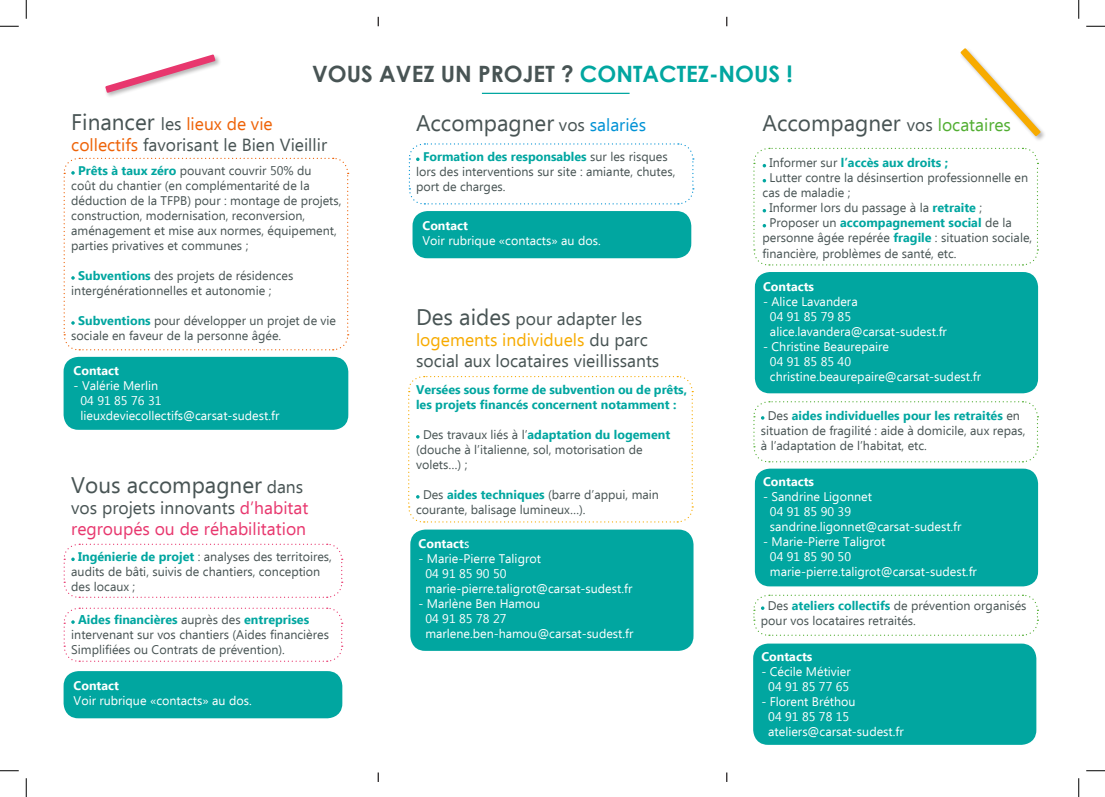
<style>
.page{position:relative;width:1105px;height:797px;background:#fff}
.page>*{position:absolute;margin:0;border:0;box-sizing:border-box;transform-origin:0 0}
.t1{font:22.5px "Ebrima";color:#485454}
.t2{font:700 22.5px "Century Gothic";color:#485454}
.t3{font:17.5px/21px "Ebrima";color:#485454}
.t4{font:17.5px/21px "Ebrima";color:#e8376e}
.t5{font:12.5px/15px "Ebrima";color:#485454}
.t6{font:12.5px "Ebrima";color:#fff}
.t7{font:700 12.5px/15px "Ebrima";color:#01a6a0}
.t8{font:700 12.5px "Ebrima";color:#fff}
.s1{color:#01a6a0}
.s2{font-size:22.5px}
.s3{color:#ee6308}
.s4{font-size:17.5px}
.s5{font-size:17.5px;color:#0192d5}
.s6{font-size:17.5px;color:#52ae32}
.s7{font-weight:700;color:#01a6a0}
.s8{font-weight:400;color:#485454}
.s9{color:#f7ab00}
.s10{color:#485454}
.s11{font-weight:400}
</style>
<div class="page">
<hr style="left:482px;top:93px;width:147px;height:1px;background:#01a6a0">
<svg style="left:63px;top:157px;width:286px;height:194px"></svg>
<svg style="left:63px;top:543px;width:280px;height:55px"></svg>
<svg style="left:408px;top:376px;width:285px;height:147px"></svg>
<svg style="left:408px;top:143px;width:286px;height:62px"></svg>
<svg style="left:753px;top:147px;width:286px;height:119px"></svg>
<svg style="left:753px;top:401px;width:286px;height:62px"></svg>
<svg style="left:753px;top:594px;width:286px;height:42px"></svg>
<div style="left:104px;top:53px;width:118px;height:46px;background:#231f20;opacity:.32"></div>
<svg style="left:105px;top:54px;width:111px;height:39px"></svg>
<svg style="left:960px;top:48px;width:81px;height:89px"></svg>
<div style="left:64px;top:357px;width:284px;height:73px;background:#01a6a0;border-radius:15px"></div>
<svg style="left:63px;top:607px;width:280px;height:55px"></svg>
<div style="left:412px;top:211px;width:279px;height:47px;background:#01a6a0;border-radius:15px"></div>
<div style="left:410px;top:529px;width:283px;height:122px;background:#01a6a0;border-radius:15px"></div>
<div style="left:755px;top:272px;width:283px;height:121px;background:#01a6a0;border-radius:15px"></div>
<div style="left:755px;top:468px;width:283px;height:118px;background:#01a6a0;border-radius:15px"></div>
<div style="left:753px;top:643px;width:283px;height:101px;background:#01a6a0;border-radius:15px"></div>
<div style="left:64px;top:671px;width:278px;height:47px;background:#01a6a0;border-radius:15px"></div>
<svg style="left:0;top:25px;width:19px;height:2px"></svg>
<svg style="left:1086px;top:25px;width:19px;height:2px"></svg>
<svg style="left:0;top:770px;width:19px;height:1px"></svg>
<svg style="left:1086px;top:770px;width:19px;height:1px"></svg>
<svg style="left:25px;top:0;width:2px;height:19px"></svg>
<svg style="left:25px;top:778px;width:2px;height:19px"></svg>
<svg style="left:1078px;top:0;width:1px;height:19px"></svg>
<svg style="left:1078px;top:778px;width:1px;height:19px"></svg>
<p class="t2" style="left:312px;top:57px;width:482px">VOUS AVEZ UN PROJET ? <span class="s1">CONTACTEZ-NOUS !</span></p>
<p class="t3" style="left:71px;top:115px;width:257px"><span class="s2">Financer</span> les <span class="s3">lieux de vie collectifs</span> favorisant le Bien Vieillir</p>
<p class="t1" style="left:416px;top:107px;width:232px">Accompagner <span class="s4">vos</span> <span class="s5">salariés</span></p>
<p class="t1" style="left:763px;top:107px;width:250px">Accompagner <span class="s4">vos</span> <span class="s6">locataires</span></p>
<p class="t5" style="left:416px;top:150px;width:261px;text-indent:7px"><span class="s7">Formation des responsables</span> sur les risques lors des interventions sur site : amiante, chutes, port de charges.</p>
<p class="t7" style="left:769px;top:156px;width:180px"><span class="s8">Informer sur</span> l’accès aux droits ;</p>
<p class="t5" style="left:763px;top:171px;width:267px;text-indent:7px">Lutter contre la désinsertion professionnelle en cas de maladie ;</p>
<p class="t5" style="left:769px;top:201px;width:214px">Informer lors du passage à la <span class="s7">retraite</span> ;</p>
<p class="t5" style="left:763px;top:216px;width:271px;text-indent:7px">Proposer un <span class="s7">accompagnement social</span> de la personne âgée repérée <span class="s7">fragile</span> : situation sociale, financière, problèmes de santé, etc.</p>
<p class="t5" style="left:71px;top:163px;width:272px;text-indent:7px"><span class="s7">Prêts à taux zéro</span> pouvant couvrir 50% du<br>coût du chantier (en complémentarité de la déduction de la TFPB) pour : montage de projets, construction, modernisation, reconversion, aménagement et mise aux normes, équipement, parties privatives et communes ;</p>
<p class="t5" style="left:71px;top:268px;width:224px;text-indent:7px"><span class="s7">Subventions</span> des projets de résidences intergénérationnelles et autonomie ;</p>
<p class="t5" style="left:71px;top:313px;width:266px;text-indent:7px"><span class="s7">Subventions</span> pour développer un projet de vie sociale en faveur de la personne âgée.</p>
<p class="t8" style="left:422px;top:216px;width:47px">Contact</p>
<p class="t6" style="left:422px;top:231px;width:180px">Voir rubrique «contacts» au dos.</p>
<p class="t8" style="left:763px;top:277px;width:52px">Contacts</p>
<p class="t6" style="left:763px;top:292px;width:96px">- Alice Lavandera</p>
<p class="t6" style="left:770px;top:307px;width:83px">04 91 85 79 85</p>
<p class="t6" style="left:770px;top:322px;width:178px">alice.lavandera@carsat-sudest.fr</p>
<p class="t6" style="left:763px;top:337px;width:127px">- Christine Beaurepaire</p>
<p class="t6" style="left:770px;top:352px;width:83px">04 91 85 85 40</p>
<p class="t6" style="left:770px;top:367px;width:213px">christine.beaurepaire@carsat-sudest.fr</p>
<p class="t3" style="left:416px;top:310px;width:245px"><span class="s2">Des aides</span> pour adapter les <span class="s9">logements individuels</span> du parc social aux locataires vieillissants</p>
<p class="t8" style="left:74px;top:361px;width:47px">Contact</p>
<p class="t6" style="left:74px;top:377px;width:86px">- Valérie Merlin</p>
<p class="t6" style="left:80px;top:392px;width:83px">04 91 85 76 31</p>
<p class="t6" style="left:80px;top:407px;width:200px">lieuxdeviecollectifs@carsat-sudest.fr</p>
<p class="t7" style="left:416px;top:382px;width:273px">Versées sous forme de subvention ou de prêts, les projets financés concernent notamment :</p>
<p class="t5" style="left:416px;top:427px;width:256px;text-indent:7px">Des travaux liés à l’<span class="s7">adaptation du logement </span>(douche à l’italienne, sol, motorisation de volets…) ;</p>
<p class="t5" style="left:416px;top:487px;width:244px;text-indent:7px">Des <span class="s7">aides techniques</span> (barre d’appui, main courante, balisage lumineux…).</p>
<p class="t5" style="left:761px;top:408px;width:266px;text-indent:7px">Des <span class="s7">aides individuelles pour les retraités</span> en situation de fragilité : aide à domicile, aux repas, à l’adaptation de l’habitat, etc.</p>
<p class="t1" style="left:71px;top:469px;width:233px">Vous accompagner <span class="s4">dans</span></p>
<p class="t4" style="left:71px;top:498px;width:239px"><span class="s10">vos projets innovants</span> d’habitat regroupés ou de réhabilitation</p>
<p class="t8" style="left:763px;top:472px;width:52px">Contacts</p>
<p class="t6" style="left:763px;top:488px;width:110px">- Sandrine Ligonnet</p>
<p class="t6" style="left:770px;top:503px;width:83px">04 91 85 90 39</p>
<p class="t6" style="left:770px;top:518px;width:193px">sandrine.ligonnet@carsat-sudest.fr</p>
<p class="t6" style="left:763px;top:533px;width:124px">- Marie-Pierre Taligrot</p>
<p class="t6" style="left:770px;top:548px;width:83px">04 91 85 90 50</p>
<p class="t6" style="left:770px;top:563px;width:208px">marie-pierre.taligrot@carsat-sudest.fr</p>
<p class="t8" style="left:419px;top:534px;width:52px">Contact<span class="s11">s</span></p>
<p class="t6" style="left:419px;top:550px;width:124px">- Marie-Pierre Taligrot</p>
<p class="t6" style="left:425px;top:565px;width:83px">04 91 85 90 50</p>
<p class="t6" style="left:425px;top:580px;width:208px">marie-pierre.taligrot@carsat-sudest.fr</p>
<p class="t6" style="left:419px;top:595px;width:123px">- Marlène Ben Hamou</p>
<p class="t6" style="left:425px;top:610px;width:83px">04 91 85 78 27</p>
<p class="t6" style="left:425px;top:625px;width:210px">marlene.ben-hamou@carsat-sudest.fr</p>
<p class="t5" style="left:71px;top:550px;width:262px;text-indent:7px"><span class="s7">Ingénierie de projet</span> : analyses des territoires, audits de bâti, suivis de chantiers, conception des locaux ;</p>
<p class="t5" style="left:761px;top:599px;width:267px;text-indent:7px">Des <span class="s7">ateliers collectifs</span> de prévention organisés pour vos locataires retraités.</p>
<p class="t5" style="left:71px;top:612px;width:259px;text-indent:7px"><span class="s7">Aides financières</span> auprès des <span class="s7">entreprises </span>intervenant sur vos chantiers (Aides financières<br>Simplifiées ou Contrats de prévention).</p>
<p class="t8" style="left:761px;top:647px;width:52px">Contacts</p>
<p class="t6" style="left:761px;top:663px;width:91px">- Cécile Métivier</p>
<p class="t6" style="left:768px;top:678px;width:83px">04 91 85 77 65</p>
<p class="t6" style="left:761px;top:693px;width:96px">- Florent Bréthou</p>
<p class="t6" style="left:768px;top:708px;width:83px">04 91 85 78 15</p>
<p class="t6" style="left:768px;top:723px;width:137px">ateliers@carsat-sudest.fr</p>
<p class="t8" style="left:74px;top:676px;width:47px">Contact</p>
<p class="t6" style="left:74px;top:691px;width:180px">Voir rubrique «contacts» au dos.</p>
</div>
